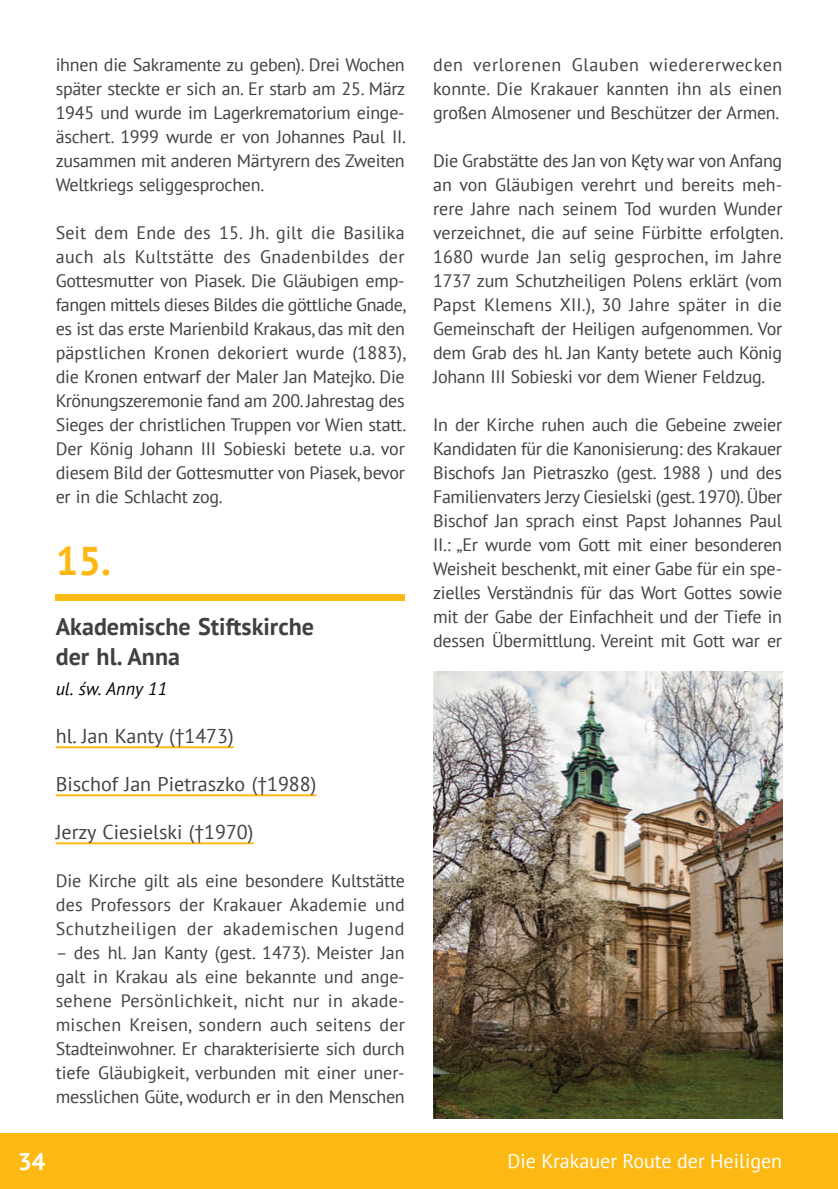
<style>
.page{position:relative;width:838px;height:1189px;background:#fff}
.page>*{position:absolute;margin:0;border:0;box-sizing:border-box;transform-origin:0 0}
.PUNKT_GŁÓWNY{font:700 40px "PT Sans";color:#fdb913}
.PUNKT_GŁÓWNY-2{font:700 24px/30px "PT Sans";color:#414042}
.t1{font:700 24px "PT Sans";color:#fff}
.t2{font:20px "PT Sans";color:#414042}
.t3{font:20px "PT Sans";color:#fff}
.t4{font:18px/24px "PT Sans";letter-spacing:-.015em;color:#414042;text-align:justify}
.t5{font:italic 18px "PT Sans";color:#000}
</style>
<div class="page">
<div style="left:0;top:1133px;width:837px;height:56px;background:#fdb913"></div>
<img style="left:433px;top:671px;width:348px;height:448px">
<div style="left:56px;top:594px;width:348px;height:6px;background:#fdb913"></div>
<hr style="left:56px;top:746px;width:178px;height:2px;background:#fdb913">
<hr style="left:56px;top:794px;width:260px;height:2px;background:#fdb913">
<hr style="left:56px;top:842px;width:197px;height:2px;background:#fdb913">
<p class="t4" style="left:56px;top:52px;width:351px">ihnen die Sakramente zu geben). Drei Wochen später steckte er sich an. Er starb am 25. März 1945 und wurde im Lagerkrematorium einge&shy;äschert. 1999 wurde er von Johannes Paul II. zusammen mit anderen Märtyrern des Zweiten Weltkriegs seliggesprochen.</p>
<p class="t4" style="left:56px;top:220px;width:352px">Seit dem Ende des 15. Jh. gilt die Basilika auch als Kultstätte des Gnadenbildes der Gottesmutter von Piasek. Die Gläubigen emp&shy;fangen mittels dieses Bildes die göttliche Gnade, es ist das erste Marienbild Krakaus, das mit den päpstlichen Kronen dekoriert wurde (1883), die Kronen entwarf der Maler Jan Matejko. Die Krönungszeremonie fand am 200. Jahrestag des Sieges der christlichen Truppen vor Wien statt.<br>Der König Johann III Sobieski betete u.a. vor diesem Bild der Gottesmutter von Piasek, bevor er in die Schlacht zog.</p>
<p class="PUNKT_GŁÓWNY" style="left:56px;top:534px;width:57px">15.</p>
<p class="PUNKT_GŁÓWNY-2" style="left:56px;top:610px;width:260px">Akademische Stiftskirche der hl. Anna</p>
<p class="t5" style="left:56px;top:677px;width:113px">ul. św. Anny 11</p>
<p class="t2" style="left:56px;top:723px;width:179px">hl. Jan Kanty (†1473)</p>
<p class="t2" style="left:56px;top:771px;width:262px">Bischof Jan Pietraszko (†1988)</p>
<p class="t2" style="left:56px;top:819px;width:199px">Jerzy Ciesielski (†1970)</p>
<p class="t4" style="left:56px;top:868px;width:350px">Die Kirche gilt als eine besondere Kultstätte des Professors der Krakauer Akademie und Schutzheiligen der akademischen Jugend</p>
<p class="t4" style="left:56px;top:940px;width:350px">– des hl. Jan Kanty (gest. 1473). Meister Jan galt in Krakau als eine bekannte und ange&shy;sehene Persönlichkeit, nicht nur in akade&shy;mischen Kreisen, sondern auch seitens der Stadteinwohner. Er charakterisierte sich durch tiefe Gläubigkeit, verbunden mit einer uner&shy;messlichen Güte, wodurch er in den Menschen</p>
<h2 class="t1" style="left:18px;top:1145px;width:29px">34</h2>
<p class="t4" style="left:433px;top:52px;width:350px">den verlorenen Glauben wiedererwecken konnte. Die Krakauer kannten ihn als einen großen Almosener und Beschützer der Armen.</p>
<p class="t4" style="left:433px;top:148px;width:351px">Die Grabstätte des Jan von Kęty war von Anfang an von Gläubigen verehrt und bereits meh&shy;rere Jahre nach seinem Tod wurden Wunder verzeichnet, die auf seine Fürbitte erfolgten.<br>1680 wurde Jan selig gesprochen, im Jahre 1737 zum Schutzheiligen Polens erklärt (vom Papst Klemens XII.), 30 Jahre später in die Gemeinschaft der Heiligen aufgenommen. Vor dem Grab des hl. Jan Kanty betete auch König Johann III Sobieski vor dem Wiener Feldzug.</p>
<p class="t4" style="left:433px;top:412px;width:350px">In der Kirche ruhen auch die Gebeine zweier Kandidaten für die Kanonisierung: des Krakauer Bischofs Jan Pietraszko (gest. 1988 ) und des Familienvaters Jerzy Ciesielski (gest. 1970). Über Bischof Jan sprach einst Papst Johannes Paul II.: „Er wurde vom Gott mit einer besonderen Weisheit beschenkt, mit einer Gabe für ein spe&shy;zielles Verständnis für das Wort Gottes sowie mit der Gabe der Einfachheit und der Tiefe in dessen Übermittlung. Vereint mit Gott war er</p>
<p class="t3" style="left:507px;top:1148px;width:276px">Die Krakauer Route der Heiligen</p>
</div>
